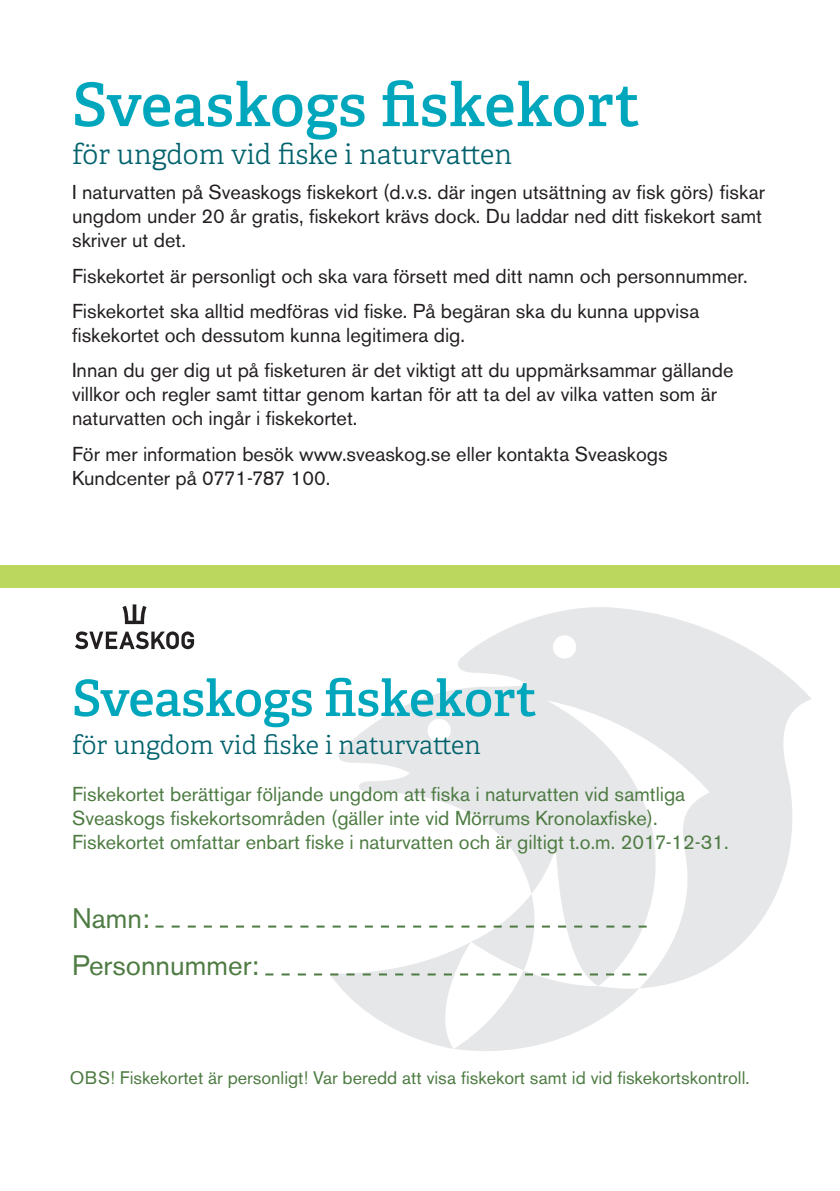
<style>
.page{position:relative;width:840px;height:1191px;background:#fff}
.page>*{position:absolute;margin:0;border:0;box-sizing:border-box;transform-origin:0 0}
.t1{font:600 60px "Adelle";letter-spacing:.005em;color:#00a7bc}
.t2{font:600 50px "Adelle";letter-spacing:-.005em;color:#00a7bc}
.t3{font:300 28px "Adelle";color:#01626d}
.t4{font:28px/46.6px "Akzidenz Grotesk BE";color:#4d7b42}
.t5{font:300 26px "Adelle";color:#01626d}
.t6{font:20px/24px "Akzidenz Grotesk BE";color:#231f20}
.t7{font:20px/24px "Akzidenz Grotesk BE";color:#4d7b42}
.t8{font:18px "Akzidenz Grotesk BE";color:#4d7b42}
</style>
<div class="page">
<svg style="left:330px;top:607px;width:481px;height:444px;fill:#e6e7e9"></svg>
<svg style="left:75px;top:631px;width:119px;height:18px"></svg>
<svg style="left:122px;top:604px;width:24px;height:20px"></svg>
<div style="left:0;top:565px;width:839px;height:23px;background:#bbd75e"></div>
<svg style="left:155px;top:925px;width:491px;height:2px"></svg>
<svg style="left:265px;top:973px;width:381px;height:2px"></svg>
<h1 class="t1" style="left:72px;top:67px;width:569px">Sveaskogs fiskekort</h1>
<h3 class="t3" style="left:72px;top:137px;width:441px">för ungdom vid fiske i naturvatten</h3>
<p class="t6" style="left:72px;top:180px;width:694px">I naturvatten på Sveaskogs fiskekort (d.v.s. där ingen utsättning av fisk görs) fiskar ungdom under 20 år gratis, fiskekort krävs dock. Du laddar ned ditt fiskekort samt skriver ut det.</p>
<p class="t6" style="left:72px;top:258px;width:676px;line-height:35.4px">Fiskekortet är personligt och ska vara försett med ditt namn och personnummer.<br>Fiskekortet ska alltid medföras vid fiske. På begäran ska du kunna uppvisa</p>
<p class="t6" style="left:72px;top:317px;width:662px;line-height:35.4px">fiskekortet och dessutom kunna legitimera dig.<br>Innan du ger dig ut på fisketuren är det viktigt att du uppmärksammar gällande</p>
<p class="t6" style="left:72px;top:382px;width:646px">villkor och regler samt tittar genom kartan för att ta del av vilka vatten som är naturvatten och ingår i fiskekortet.</p>
<p class="t6" style="left:72px;top:442px;width:597px">För mer information besök www.sveaskog.se eller kontakta Sveaskogs<br>Kundcenter på 0771-787 100.</p>
<h2 class="t2" style="left:72px;top:667px;width:466px">Sveaskogs fiskekort</h2>
<h3 class="t5" style="left:72px;top:729px;width:410px">för ungdom vid fiske i naturvatten</h3>
<p class="t7" style="left:72px;top:781px;width:657px">Fiskekortet berättigar följande ungdom att fiska i naturvatten vid samtliga<br>Sveaskogs fiskekortsområden (gäller inte vid Mörrums Kronolaxfiske).<br>Fiskekortet omfattar enbart fiske i naturvatten och är giltigt t.o.m. 2017-12-31.</p>
<h3 class="t4" style="left:72px;top:895px;width:188px">Namn:<br>Personnummer:</h3>
<p class="t8" style="left:70px;top:1067px;width:680px">OBS! Fiskekortet är personligt! Var beredd att visa fiskekort samt id vid fiskekortskontroll.</p>
</div>
